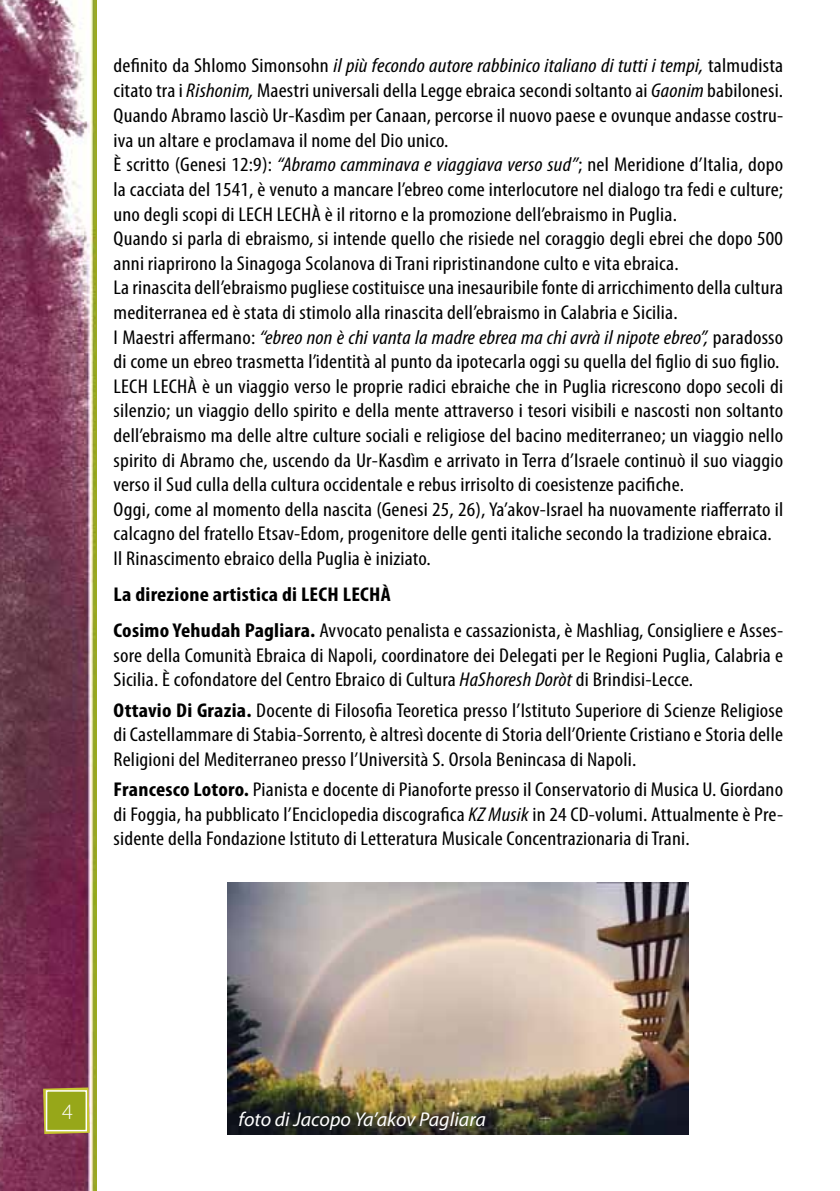
<style>
.page{position:relative;width:840px;height:1191px;background:#fff}
.page>*{position:absolute;margin:0;border:0;box-sizing:border-box;transform-origin:0 0}
.t1{font:300 22px "Myriad Pro";color:#fff}
.t2{font:condensed 20px/24.6px "Myriad Pro";letter-spacing:.01em;color:#000;scale:1.1 1}
.t3{font:italic 20px "Myriad Pro";color:#fff}
.s1{font-style:italic}
.s2{font-weight:700}
</style>
<div class="page">
<img style="left:0;top:0;width:96px;height:1191px">
<svg style="left:43px;top:1087px;width:47px;height:47px"></svg>
<div style="left:46px;top:1090px;width:41px;height:41px;background:#97a719;border:2px solid #fff"></div>
<img style="left:227px;top:882px;width:461px;height:252px">
<p class="t2" style="left:113px;top:53px;width:610px">definito da Shlomo Simonsohn <span class="s1">il più fecondo autore rabbinico italiano di tutti i tempi,</span> talmudista citato tra i <span class="s1">Rishonim,</span> Maestri universali della Legge ebraica secondi soltanto ai <span class="s1">Gaonim</span> babilonesi.<br>Quando Abramo lasciò Ur-Kasdìm per Canaan, percorse il nuovo paese e ovunque andasse costru&shy;iva un altare e proclamava il nome del Dio unico.<br>È scritto (Genesi 12:9): <span class="s1">“Abramo camminava e viaggiava verso sud”</span>; nel Meridione d’Italia, dopo la cacciata del 1541, è venuto a mancare l’ebreo come interlocutore nel dialogo tra fedi e culture; uno degli scopi di LECH LECHÀ è il ritorno e la promozione dell’ebraismo in Puglia.<br>Quando si parla di ebraismo, si intende quello che risiede nel coraggio degli ebrei che dopo 500 anni riaprirono la Sinagoga Scolanova di Trani ripristinandone culto e vita ebraica.<br>La rinascita dell’ebraismo pugliese costituisce una inesauribile fonte di arricchimento della cultura mediterranea ed è stata di stimolo alla rinascita dell’ebraismo in Calabria e Sicilia.<br>I Maestri affermano: <span class="s1">“ebreo non è chi vanta la madre ebrea ma chi avrà il nipote ebreo”,</span> paradosso di come un ebreo trasmetta l’identità al punto da ipotecarla oggi su quella del figlio di suo figlio.<br>LECH LECHÀ è un viaggio verso le proprie radici ebraiche che in Puglia ricrescono dopo secoli di silenzio; un viaggio dello spirito e della mente attraverso i tesori visibili e nascosti non soltanto dell’ebraismo ma delle altre culture sociali e religiose del bacino mediterraneo; un viaggio nello spirito di Abramo che, uscendo da Ur-Kasdìm e arrivato in Terra d’Israele continuò il suo viaggio verso il Sud culla della cultura occidentale e rebus irrisolto di coesistenze pacifiche.<br>Oggi, come al momento della nascita (Genesi 25, 26), Ya’akov-Israel ha nuovamente riafferrato il calcagno del fratello Etsav-Edom, progenitore delle genti italiche secondo la tradizione ebraica.<br>Il Rinascimento ebraico della Puglia è iniziato.</p>
<p class="t2" style="left:113px;top:576px;width:610px;line-height:36px"><span class="s2">La direzione artistica di LECH LECHÀ<br>Cosimo Yehudah Pagliara.</span> Avvocato penalista e cassazionista, è Mashliag, Consigliere e Asses-</p>
<p class="t2" style="left:113px;top:642px;width:610px">sore della Comunità Ebraica di Napoli, coordinatore dei Delegati per le Regioni Puglia, Calabria e<br>Sicilia. È cofondatore del Centro Ebraico di Cultura <span class="s1">HaShoresh Doròt</span> di Brindisi-Lecce.</p>
<p class="t2" style="left:113px;top:697px;width:610px;text-align:justify"><span class="s2">Ottavio Di Grazia.</span> Docente di Filosofia Teoretica presso l’Istituto Superiore di Scienze Religiose di Castellammare di Stabia-Sorrento, è altresì docente di Storia dell’Oriente Cristiano e Storia delle Religioni del Mediterraneo presso l’Università S. Orsola Benincasa di Napoli.</p>
<p class="t2" style="left:113px;top:777px;width:610px;text-align:justify"><span class="s2">Francesco Lotoro.</span> Pianista e docente di Pianoforte presso il Conservatorio di Musica U. Giordano di Foggia, ha pubblicato l’Enciclopedia discografica <span class="s1">KZ Musik</span> in 24 CD-volumi. Attualmente è Pre&shy;sidente della Fondazione Istituto di Letteratura Musicale Concentrazionaria di Trani.</p>
<p class="t1" style="left:62px;top:1099px;width:12px">4</p>
<p class="t3" style="left:238px;top:1106px;width:249px">foto di Jacopo Ya’akov Pagliara</p>
</div>
